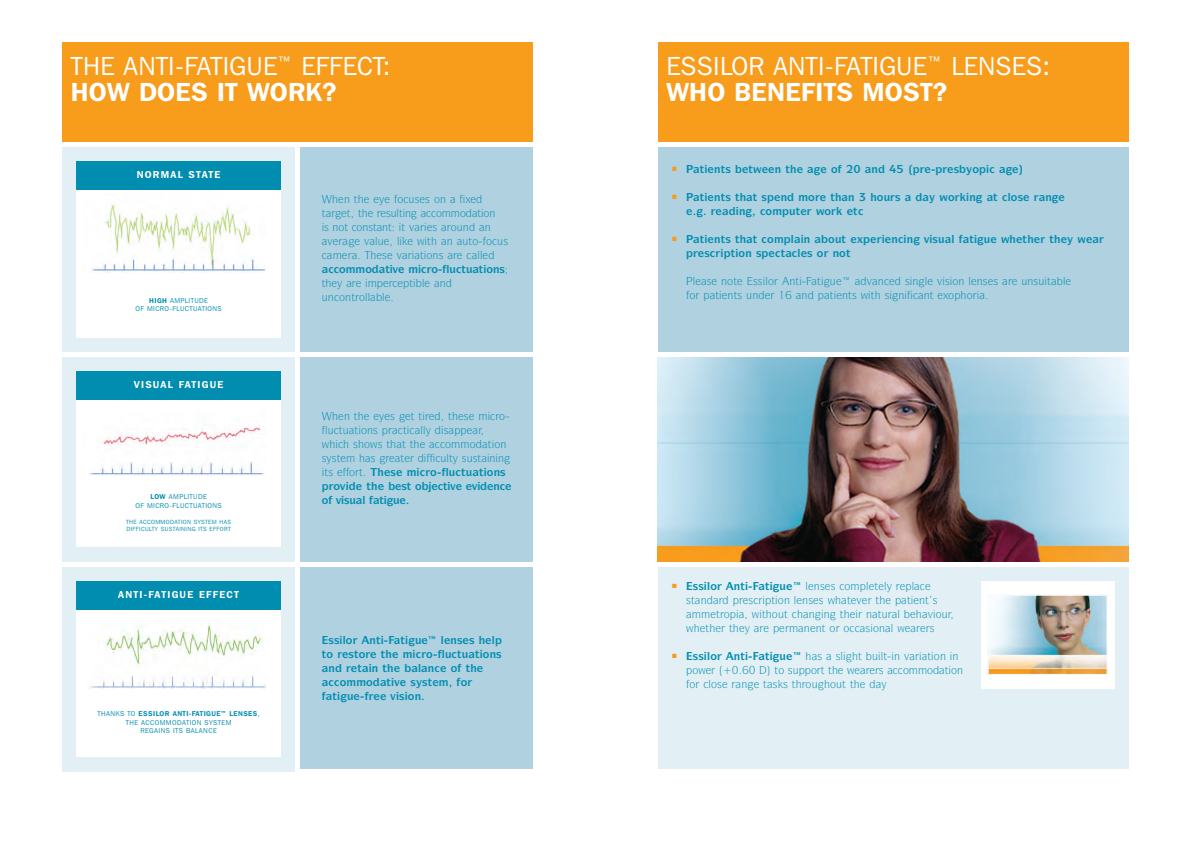
<style>
.page{position:relative;width:1191px;height:842px;background:#fff}
.page>*{position:absolute;margin:0;border:0;box-sizing:border-box;transform-origin:0 0}
.t1{font:26px/26px "Franklin Gothic IT Cby BT";letter-spacing:.01em;color:#fff}
.t2{font:11px "Symbol IT Cby BT";color:#008db0}
.t3{font:700 11px "Symbol IT Cby BT";color:#008db0}
.t4{font:600 10px "Franklin Gothic IT Cby BT";letter-spacing:.12em;color:#fff}
.t5{font:7px/8.4px "Franklin Gothic IT Cby BT";letter-spacing:.06em;color:#008db0;text-align:center}
.t6{font:6px/7.2px "Franklin Gothic IT Cby BT";letter-spacing:.06em;color:#008db0}
.t7{font:6px "Zapf Dingbats ITC";color:#f89c1c}
.s1{font-weight:600}
.s2{color:#008db0}
</style>
<div class="page">
<div style="left:658px;top:567px;width:470px;height:201px;background:#e2eff4"></div>
<div style="left:62px;top:147px;width:233px;height:204px;background:#e2eff4"></div>
<div style="left:62px;top:357px;width:233px;height:204px;background:#e2eff4"></div>
<div style="left:62px;top:567px;width:233px;height:204px;background:#e2eff4"></div>
<div style="left:300px;top:147px;width:233px;height:204px;background:#afd1e0"></div>
<div style="left:300px;top:357px;width:233px;height:204px;background:#afd1e0"></div>
<div style="left:300px;top:567px;width:233px;height:201px;background:#afd1e0"></div>
<div style="left:658px;top:147px;width:470px;height:204px;background:#afd1e0"></div>
<div style="left:77px;top:190px;width:204px;height:147px;background:#fff"></div>
<img style="left:92px;top:204px;width:174px;height:69px">
<div style="left:77px;top:400px;width:204px;height:147px;background:#fff"></div>
<img style="left:88px;top:426px;width:176px;height:50px">
<div style="left:77px;top:609px;width:204px;height:148px;background:#fff"></div>
<img style="left:89px;top:623px;width:176px;height:66px">
<img style="left:658px;top:357px;width:470px;height:204px">
<div style="left:981px;top:581px;width:133px;height:108px;background:#fff"></div>
<img style="left:987px;top:594px;width:120px;height:81px">
<div style="left:62px;top:43px;width:471px;height:99px;background:#f89c1c"></div>
<div style="left:658px;top:43px;width:470px;height:99px;background:#f89c1c"></div>
<div style="left:77px;top:162px;width:204px;height:28px;background:#008db0"></div>
<div style="left:77px;top:371px;width:204px;height:29px;background:#008db0"></div>
<div style="left:77px;top:581px;width:204px;height:28px;background:#008db0"></div>
<h1 class="t1" style="left:71px;top:55px;width:321px">THE ANTI-FATIGUE<sup>™</sup> EFFECT:<br><span class="s1">HOW DOES IT WORK?</span></h1>
<h1 class="t1" style="left:666px;top:55px;width:385px">ESSILOR ANTI-FATIGUE<sup>™</sup> LENSES:<br><span class="s1">WHO BENEFITS MOST?</span></h1>
<p class="t4" style="left:137px;top:171px;width:85px">NORMAL STATE</p>
<p class="t5" style="left:135px;top:296px;width:88px"><span class="s1">HIGH</span> AMPLITUDE<br>OF MICRO-FLUCTUATIONS</p>
<p class="t4" style="left:134px;top:381px;width:91px">VISUAL FATIGUE</p>
<p class="t5" style="left:135px;top:493px;width:88px"><span class="s1">LOW</span> AMPLITUDE<br>OF MICRO-FLUCTUATIONS</p>
<p class="t6" style="left:126px;top:519px;width:106px">THE ACCOMMODATION SYSTEM HAS<br>DIFFICULTY SUSTAINING ITS EFFORT</p>
<p class="t4" style="left:118px;top:591px;width:122px">ANTI-FATIGUE EFFECT</p>
<p class="t5" style="left:97px;top:710px;width:164px">THANKS TO <span class="s1">ESSILOR ANTI-FATIGUE™ LENSES</span>,<br>THE ACCOMMODATION SYSTEM<br>REGAINS ITS BALANCE</p>
<p class="t2" style="left:397px;top:195px;width:50px">□ ◆▲ ▲ □■</p>
<p class="t2" style="left:322px;top:209px;width:42px">▼ ▼ ▼</p>
<p class="t2" style="left:386px;top:209px;width:27px">▲◆●▼ ■</p>
<p class="t2" style="left:436px;top:209px;width:61px">□ □ ▼□■</p>
<p class="t2" style="left:324px;top:223px;width:91px">▲ ■□▼ □■▲▼ ■▼ ▼ ❖</p>
<p class="t2" style="left:432px;top:223px;width:38px">▲ □◆■</p>
<p class="t2" style="left:485px;top:223px;width:7px">■</p>
<p class="t2" style="left:364px;top:237px;width:37px">❖ ●◆ ●</p>
<p class="t2" style="left:427px;top:237px;width:82px">▼ ■ ◆▼□ □ ◆▲</p>
<p class="t2" style="left:420px;top:251px;width:25px">▼ □■▲</p>
<p class="t3" style="left:339px;top:265px;width:60px">□ □▼❖</p>
<p class="t3" style="left:431px;top:265px;width:75px">□ ●◆ ▼◆ ▼□■▲</p>
<p class="t2" style="left:440px;top:279px;width:7px">■</p>
<p class="t2" style="left:322px;top:293px;width:64px">◆■ □■▼ □●● ●</p>
<p class="t2" style="left:390px;top:412px;width:34px">▲ ▼ ▼</p>
<p class="t2" style="left:325px;top:426px;width:54px">●◆ ▼◆ ▼ □■▲</p>
<p class="t2" style="left:403px;top:426px;width:24px">▼ ●●</p>
<p class="t2" style="left:353px;top:440px;width:62px">▲□▲ ▼ ▼ ▼</p>
<p class="t2" style="left:445px;top:440px;width:63px">□ □ ▼□■</p>
<p class="t2" style="left:322px;top:454px;width:20px">▲ ▲▼</p>
<p class="t2" style="left:440px;top:454px;width:65px">◆●▼ ▲◆▲▼ ■ ■</p>
<p class="t3" style="left:430px;top:468px;width:77px">□ ●◆ ▼◆ ▼□■▲</p>
<p class="t3" style="left:401px;top:482px;width:22px">▲▼ □</p>
<p class="t3" style="left:322px;top:496px;width:45px">□ ❖▲◆ ●</p>
<p class="t3" style="left:328px;top:636px;width:26px">▲▲ ●□</p>
<p class="t3" style="left:441px;top:636px;width:35px">●■▲▲</p>
<p class="t3" style="left:492px;top:636px;width:5px">●</p>
<p class="t3" style="left:349px;top:650px;width:18px">▲▼□</p>
<p class="t3" style="left:426px;top:650px;width:77px">□ ●◆ ▼◆ ▼□■▲</p>
<p class="t3" style="left:328px;top:664px;width:60px">■ ▼ ■ ▼</p>
<p class="t3" style="left:387px;top:678px;width:47px">▼❖ ▲ ▲▼</p>
<p class="t3" style="left:391px;top:692px;width:32px">❖▲□■</p>
<p class="t7" style="left:672px;top:166px;width:60px">■ <span class="s2">▼</span> <span class="s2">■▼▲</span></p>
<p class="t3" style="left:748px;top:165px;width:43px">▼ ■ ▼</p>
<p class="t7" style="left:672px;top:194px;width:116px">■ <span class="s2">▼■▼▲</span> <span class="s2">▼</span> <span class="s2">▼</span> <span class="s2">▲</span> <span class="s2">■</span></p>
<p class="t3" style="left:808px;top:193px;width:94px">□ ▼ ■ ✓ □◆▲</p>
<p class="t3" style="left:993px;top:193px;width:31px">▼ ●□▲</p>
<p class="t3" style="left:1045px;top:193px;width:8px">■</p>
<p class="t7" style="left:672px;top:236px;width:103px">■ <span class="s2">▼■▼▲</span> <span class="s2">▼</span> <span class="s2">▼</span> <span class="s2">□</span></p>
<p class="t3" style="left:828px;top:235px;width:19px">□◆▼</p>
<p class="t3" style="left:891px;top:235px;width:64px">■ ■ ❖▲◆ ●</p>
<p class="t3" style="left:704px;top:249px;width:58px">▲ ▼□■ ▲</p>
<p class="t3" style="left:780px;top:249px;width:71px">▼ ● ▲ □ ■□▼</p>
<p class="t2" style="left:692px;top:277px;width:46px">● ▲ ■□▼</p>
<p class="t2" style="left:753px;top:277px;width:22px">▲▲ ●□</p>
<p class="t2" style="left:905px;top:277px;width:95px">▲■ ● ❖▲□■ ● ■▲ ▲</p>
<p class="t2" style="left:1021px;top:277px;width:46px">◆■▲◆ ▼ ●</p>
<p class="t2" style="left:689px;top:291px;width:70px">□ ▼ ■▼▲ ◆■</p>
<p class="t2" style="left:801px;top:291px;width:57px">■ ▼ ■▼▲</p>
<p class="t2" style="left:871px;top:291px;width:35px">▼ ▲ ■</p>
<p class="t7" style="left:672px;top:582px;width:46px">■ <span class="s2">▲▲●□</span></p>
<p class="t2" style="left:805px;top:582px;width:46px">●■▲▲ □</p>
<p class="t2" style="left:866px;top:582px;width:22px">●▼●</p>
<p class="t2" style="left:911px;top:582px;width:4px">●</p>
<p class="t2" style="left:686px;top:596px;width:22px">▲▼ ■</p>
<p class="t2" style="left:748px;top:596px;width:77px">▲ ▼□■ ●■▲▲</p>
<p class="t2" style="left:847px;top:596px;width:34px">▼ ❖ ▼</p>
<p class="t2" style="left:907px;top:596px;width:32px">▼ ■▼▲</p>
<p class="t2" style="left:762px;top:610px;width:27px">▼ □◆▼</p>
<p class="t2" style="left:808px;top:610px;width:36px">■ ■ ▼</p>
<p class="t2" style="left:866px;top:610px;width:35px">■▼◆ ●</p>
<p class="t2" style="left:927px;top:610px;width:22px">❖□◆</p>
<p class="t2" style="left:804px;top:624px;width:47px">■ ■▼ □ □</p>
<p class="t2" style="left:865px;top:624px;width:29px">▲□■ ●</p>
<p class="t7" style="left:672px;top:652px;width:46px">■ <span class="s2">▲▲●□</span></p>
<p class="t2" style="left:817px;top:652px;width:27px">▲ ▲●</p>
<p class="t2" style="left:858px;top:652px;width:53px">▼ ◆●▼ ■ ❖</p>
<p class="t2" style="left:927px;top:652px;width:32px">▼□■ ■</p>
<p class="t2" style="left:774px;top:666px;width:59px">▼□ ▲◆ □ ▼ ▼</p>
<p class="t2" style="left:927px;top:666px;width:37px">□ ▼□■</p>
<p class="t2" style="left:689px;top:680px;width:34px">□ ●□▲</p>
<p class="t2" style="left:741px;top:680px;width:114px">■ ▼▲▲ ▼ □◆ □◆▼ ▼</p>
</div>
